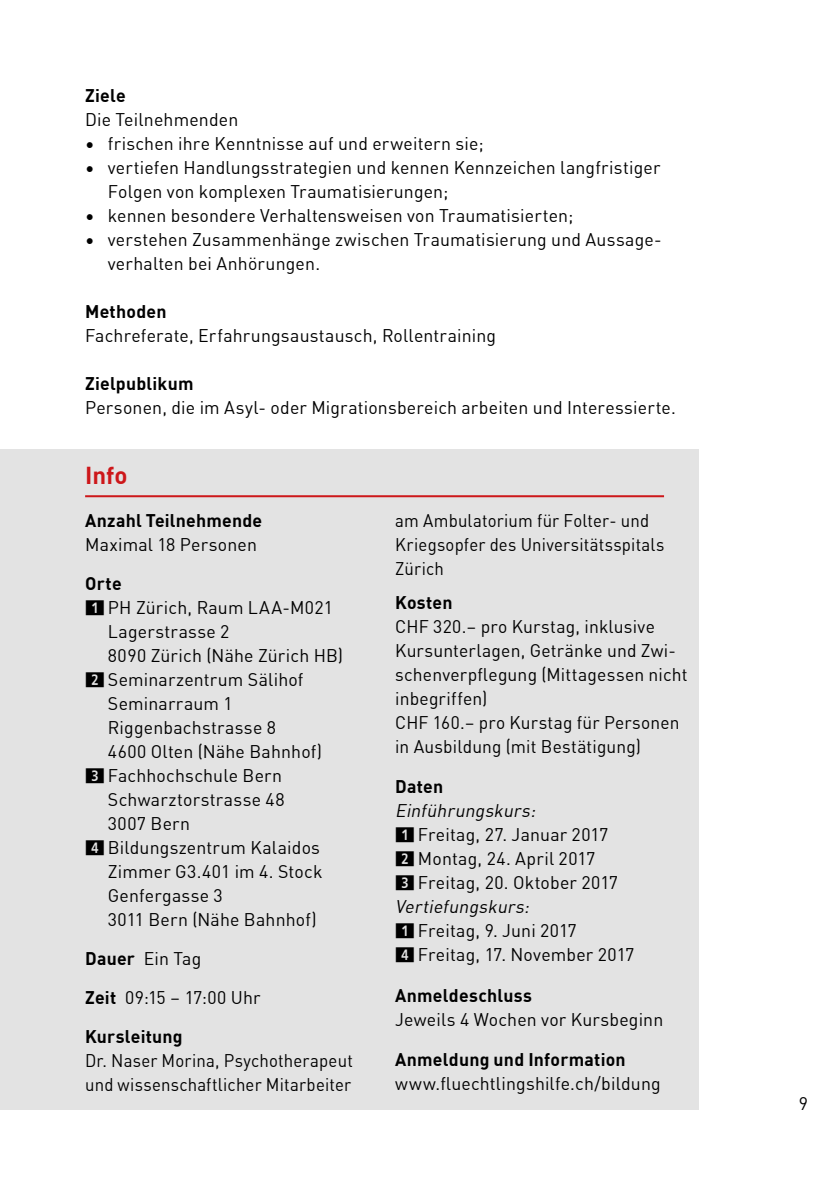
<style>
.page{position:relative;width:840px;height:1191px;background:#fff}
.page>*{position:absolute;margin:0;border:0;box-sizing:border-box;transform-origin:0 0}
.t1{font:700 24px "DIN Offc";color:#cd171a}
.t2{font:18px/24px "DIN Offc";letter-spacing:.01em;color:#000}
.t3{font:700 18px/39px "DIN Offc";letter-spacing:.015em;color:#000}
.t4{font:18px/24px "DIN Offc";letter-spacing:.01em;color:#000;scale:.93 1}
.s1{font-family:"SBB Zahlen Einzel Neg Normal"}
.s2{font-weight:400}
.s3{font-style:italic}
</style>
<div class="page">
<div style="left:0;top:450px;width:697px;height:660px;background:#e3e3e3"></div>
<hr style="left:85px;top:495px;width:578px;height:2px;background:#cd171a">
<p class="t3" style="left:85px;top:76px;width:42px">Ziele</p>
<p class="t2" style="left:85px;top:107px;width:155px">Die Teilnehmenden</p>
<p class="t2" style="left:85px;top:131px;width:400px">• frischen ihre Kenntnisse auf und erweitern sie;</p>
<p class="t2" style="left:108px;top:155px;width:554px;text-indent:-23px">• vertiefen Handlungsstrategien und kennen Kennzeichen langfristiger<br>Folgen von komplexen Traumatisierungen;</p>
<p class="t2" style="left:85px;top:203px;width:489px">• kennen besondere Verhaltensweisen von Traumatisierten;</p>
<p class="t2" style="left:108px;top:227px;width:555px;text-indent:-23px">• verstehen Zusammenhänge zwischen Traumatisierung und Aussage&shy;verhalten bei Anhörungen.</p>
<p class="t3" style="left:85px;top:292px;width:83px">Methoden</p>
<p class="t2" style="left:85px;top:323px;width:412px">Fachreferate, Erfahrungsaustausch, Rollentraining</p>
<p class="t3" style="left:85px;top:364px;width:110px">Zielpublikum</p>
<p class="t2" style="left:85px;top:395px;width:592px">Personen, die im Asyl- oder Migrationsbereich arbeiten und Interessierte.</p>
<h1 class="t1" style="left:85px;top:459px;width:44px">Info</h1>
<p class="t3" style="left:85px;top:501px;width:178px">Anzahl Teilnehmende</p>
<p class="t2" style="left:85px;top:532px;width:173px">Maximal 18 Personen</p>
<p class="t3" style="left:85px;top:564px;width:38px">Orte</p>
<p class="t2" style="left:85px;top:595px;width:249px"><span class="s1">1</span> PH Zürich, Raum LAA-M021</p>
<p class="t2" style="left:108px;top:619px;width:123px">Lagerstrasse 2</p>
<p class="t2" style="left:108px;top:643px;width:236px">8090 Zürich (Nähe Zürich HB)</p>
<p class="t2" style="left:85px;top:667px;width:220px"><span class="s1">2</span> Seminarzentrum Sälihof</p>
<p class="t2" style="left:108px;top:691px;width:126px">Seminarraum 1</p>
<p class="t2" style="left:108px;top:715px;width:170px">Riggenbachstrasse 8</p>
<p class="t2" style="left:108px;top:739px;width:215px">4600 Olten (Nähe Bahnhof)</p>
<p class="t2" style="left:85px;top:763px;width:198px"><span class="s1">3</span> Fachhochschule Bern</p>
<p class="t2" style="left:108px;top:787px;width:178px">Schwarztorstrasse 48</p>
<p class="t2" style="left:108px;top:811px;width:84px">3007 Bern</p>
<p class="t2" style="left:85px;top:835px;width:236px"><span class="s1">4</span> Bildungszentrum Kalaidos</p>
<p class="t2" style="left:108px;top:859px;width:216px">Zimmer G3.401 im 4. Stock</p>
<p class="t2" style="left:108px;top:883px;width:116px">Genfergasse 3</p>
<p class="t2" style="left:108px;top:907px;width:210px">3011 Bern (Nähe Bahnhof)</p>
<p class="t3" style="left:85px;top:939px;width:177px">Dauer <span class="s2">Ein Tag<br></span>Zeit <span class="s2">09:15 – 17:00 Uhr<br></span>Kursleitung</p>
<p class="t4" style="left:85px;top:1048px;width:289px">Dr. Naser Morina, Psychotherapeut und wissenschaftlicher Mitarbeiter</p>
<p class="t4" style="left:395px;top:508px;width:291px">am Ambulatorium für Folter- und<br>Kriegsopfer des Universitätsspitals<br>Zürich</p>
<p class="t3" style="left:395px;top:583px;width:59px">Kosten</p>
<p class="t2" style="left:395px;top:614px;width:294px">CHF 320.– pro Kurstag, inklusive<br>Kursunterlagen, Getränke und Zwi&shy;schenverpflegung (Mittagessen nicht inbegriffen)<br>CHF 160.– pro Kurstag für Personen in Ausbildung (mit Bestätigung)</p>
<p class="t3" style="left:395px;top:767px;width:49px">Daten</p>
<p class="t2" style="left:395px;top:798px;width:241px"><span class="s3">Einführungskurs:<br></span><span class="s1">1</span> Freitag, 27. Januar 2017<br><span class="s1">2</span> Montag, 24. April 2017<br><span class="s1">3</span> Freitag, 20. Oktober 2017<br><span class="s3">Vertiefungskurs:<br></span><span class="s1">1</span> Freitag, 9. Juni 2017<br><span class="s1">4</span> Freitag, 17. November 2017</p>
<p class="t3" style="left:395px;top:976px;width:138px">Anmeldeschluss</p>
<p class="t2" style="left:395px;top:1007px;width:269px">Jeweils 4 Wochen vor Kursbeginn</p>
<p class="t3" style="left:395px;top:1040px;width:232px">Anmeldung und Information</p>
<p class="t2" style="left:395px;top:1071px;width:267px">www.fluechtlingshilfe.ch/bildung</p>
<p class="t2" style="left:798px;top:1091px;width:11px">9</p>
</div>
